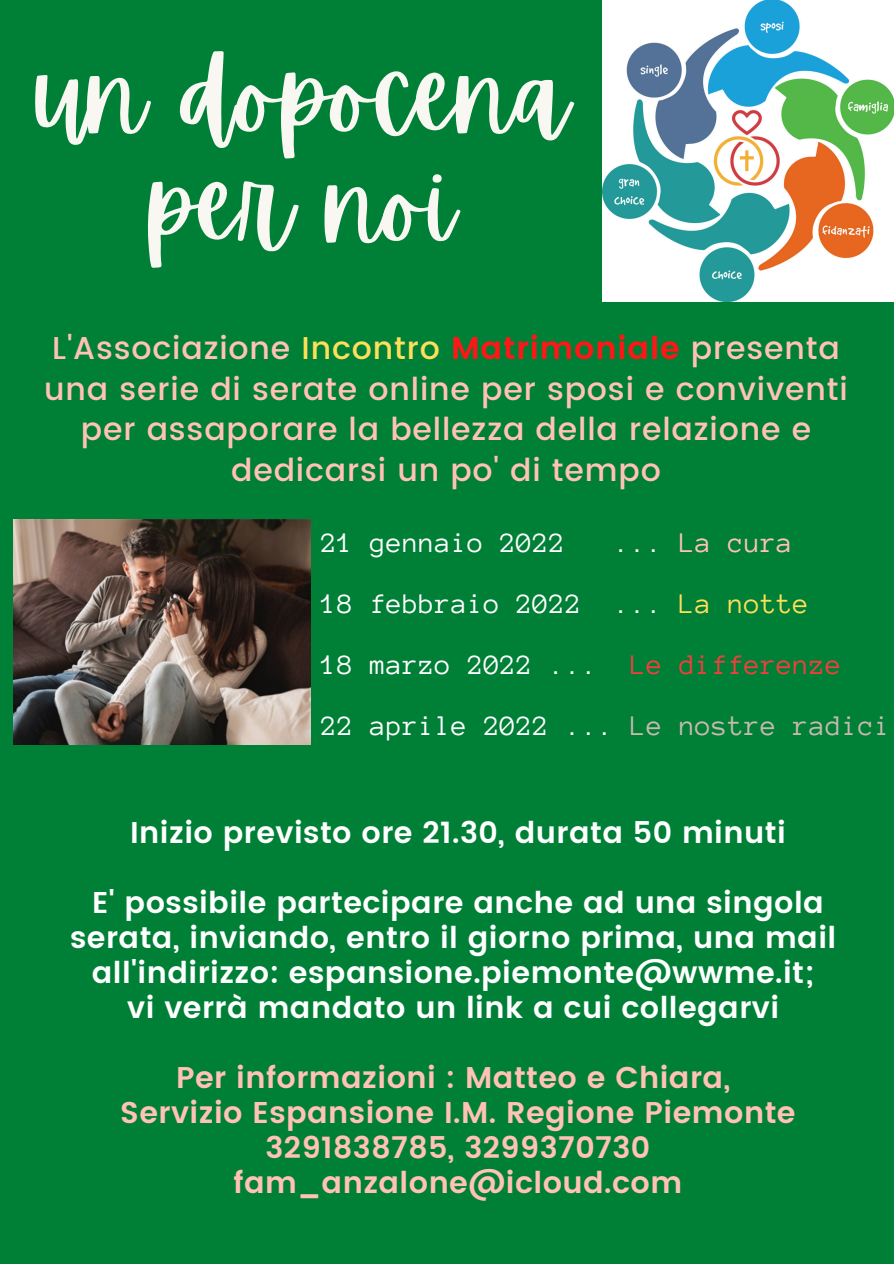
<style>
.page{position:relative;width:894px;height:1264px;background:#fff}
.page>*{position:absolute;margin:0;border:0;box-sizing:border-box;transform-origin:0 0}
.t1{font:105.15px/109.2px "Apricots";letter-spacing:.015em;color:#f8f7f2;text-align:center}
.t2{font:500 31.5px/40.5px "Poppins";letter-spacing:.025em;color:#ffc2b4;text-align:center}
.t3{font:600 30px/35px "Poppins";letter-spacing:.015em;color:#fff;text-align:center}
.t4{font:600 30px/35px "Poppins";letter-spacing:.015em;color:#ffc2b4;text-align:center}
.t5{font:28.95px "Anonymous Pro";letter-spacing:.015em;color:#fff}
.t6{font:28.95px "Anonymous Pro";letter-spacing:.015em;color:#ffc2b4}
.s1{color:#ffde59}
.s2{font-weight:600;color:#ff1616}
.s3{color:#fff}
.s4{color:#f63d3d}
.s5{color:#c9b9af}
</style>
<div class="page">
<div style="left:0;top:0;width:893px;height:1263px;background:#008037"></div>
<img style="left:602px;top:0;width:291px;height:302px">
<img style="left:14px;top:520px;width:296px;height:224px">
<p class="t1" style="left:35px;top:42px;width:537px">un dopocena per noi</p>
<p class="t2" style="left:44px;top:328px;width:804px">L'Associazione <span class="s1">Incontro</span> <span class="s2">Matrimoniale</span> presenta una serie di serate online per sposi e conviventi per assaporare la bellezza della relazione e dedicarsi un po' di tempo</p>
<p class="t5" style="left:321px;top:528px;width:245px">21 gennaio 2022</p>
<p class="t6" style="left:614px;top:528px;width:180px"><span class="s3">...</span> La cura</p>
<p class="t5" style="left:321px;top:589px;width:489px">18 febbraio 2022 ... <span class="s1">La notte</span></p>
<p class="t5" style="left:321px;top:650px;width:521px">18 marzo 2022 ... <span class="s4">Le differenze</span></p>
<p class="t5" style="left:321px;top:711px;width:570px">22 aprile 2022 ... <span class="s5">Le nostre radici</span></p>
<p class="t3" style="left:130px;top:815px;width:657px">Inizio previsto ore 21.30, durata 50 minuti</p>
<p class="t3" style="left:70px;top:885px;width:767px">E' possibile partecipare anche ad una singola serata, inviando, entro il giorno prima, una mail</p>
<p class="t3" style="left:92px;top:955px;width:724px">all'indirizzo: espansione.piemonte@wwme.it;</p>
<p class="t3" style="left:127px;top:990px;width:653px">vi verrà mandato un link a cui collegarvi</p>
<p class="t4" style="left:176px;top:1060px;width:555px">Per informazioni : Matteo e Chiara,</p>
<p class="t4" style="left:120px;top:1095px;width:676px">Servizio Espansione I.M. Regione Piemonte</p>
<p class="t4" style="left:233px;top:1130px;width:450px">3291838785, 3299370730 fam_anzalone@icloud.com</p>
</div>
